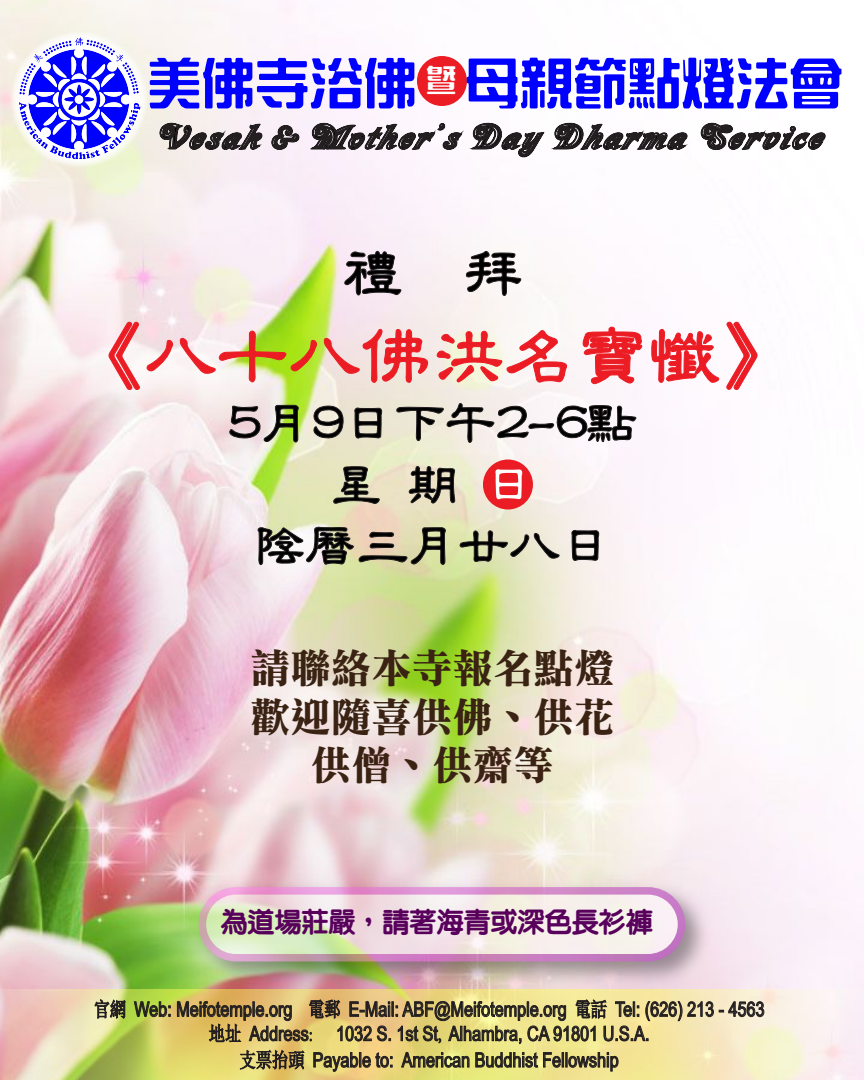
<style>
.page{position:relative;width:864px;height:1080px;background:#fff}
.page>*{position:absolute;margin:0;border:0;box-sizing:border-box;transform-origin:0 0}
.t1{font:500 72px "Han Wang Li Su";color:#ec1c24}
.t2{font:500 60px "Han Wang Li Su";color:#000}
.t3{font:54px "Han Wang Zon Yi";color:#00f}
.t4{font:500 51px/61.2px "Han Wang Li Su";color:#000;text-align:center}
.t5{font:40.5px/48.6px "Han Wang WCL02";color:#3b2314;text-align:center}
.t6{font:800 27px "Han Wang Yen";color:#58005c}
.t7{font:20.25px/24.3px "Arial";color:#231f20;text-align:center;scale:.8 1}
.s1{color:#fff}
.s2{font-family:"Sim Sun"}
.s3{font-family:"Adobe Song Std";font-weight:300}
</style>
<div class="page">
<img style="left:0;top:0;width:864px;height:989px">
<svg style="left:0;top:989px;width:864px;height:91px;background:#e7dbab"></svg>
<svg style="left:94px;top:999px;width:32px;height:21px"></svg>
<svg style="left:134px;top:995px;width:37px;height:25px"></svg>
<svg style="left:177px;top:998px;width:588px;height:74px;background:#c4b476"></svg>
<svg style="left:11px;top:31px;width:136px;height:137px"></svg>
<img style="left:16px;top:36px;width:126px;height:127px">
<div style="left:417px;top:56px;width:50px;height:50px;background:#ec1c24;border-radius:50%"></div>
<svg style="left:159px;top:96px;width:533px;height:62px"></svg>
<svg style="left:700px;top:122px;width:127px;height:36px"></svg>
<svg style="left:483px;top:460px;width:50px;height:50px"></svg>
<svg style="left:344px;top:224px;width:57px;height:71px;background:#dbcfd7"></svg>
<svg style="left:466px;top:251px;width:55px;height:45px"></svg>
<svg style="left:109px;top:321px;width:32px;height:70px"></svg>
<svg style="left:651px;top:329px;width:68px;height:54px"></svg>
<svg style="left:726px;top:322px;width:31px;height:69px"></svg>
<svg style="left:147px;top:327px;width:495px;height:177px"></svg>
<svg style="left:257px;top:527px;width:189px;height:72px;background:#d2d0af"></svg>
<svg style="left:459px;top:530px;width:100px;height:116px;background:#d3de9f"></svg>
<svg style="left:571px;top:530px;width:28px;height:96px;background:#e5ded9"></svg>
<img style="left:186px;top:875px;width:532px;height:120px">
<svg style="left:202px;top:891px;width:480px;height:67px;background:#eee9de"></svg>
<div style="left:199px;top:887px;width:486px;height:75px;border:8px solid #fff;border-radius:33px"></div>
<h3 class="t3" style="left:147px;top:56px;width:697px">美佛寺浴佛<sup>暨</sup>母親節點燈法會</h3>
<h2 class="t2" style="left:342px;top:241px;width:182px">禮 拜</h2>
<h1 class="t1" style="left:72px;top:317px;width:722px">《八十八佛洪名寶懺》</h1>
<h3 class="t4" style="left:228px;top:392px;width:411px">5月9日下午2-6點星 期 <span class="s1">日<br></span>陰曆三月廿八日</h3>
<h3 class="t5" style="left:250px;top:643px;width:366px">請聯絡本寺報名點燈歡迎隨喜供佛、供花供僧、供齋等</h3>
<h3 class="t6" style="left:220px;top:908px;width:434px">為道場莊嚴，請著海青或深色長衫褲</h3>
<p class="t7" style="left:94px;top:997px;width:840px"><span class="s2">官網</span> Web: Meifotemple.org <span class="s2">電郵</span> E-Mail: ABF@Meifotemple.org <span class="s2">電話</span> Tel: (626) 213 - 4563<span class="s2">地址</span> Address<span class="s3">:</span> 1032 S. 1st St<span class="s3">,</span> Alhambra, CA 91801 U.S.A.</p>
<p class="t7" style="left:240px;top:1048px;width:475px"><span class="s2">支票抬頭</span> Payable to: American Buddhist Fellowship</p>
</div>
